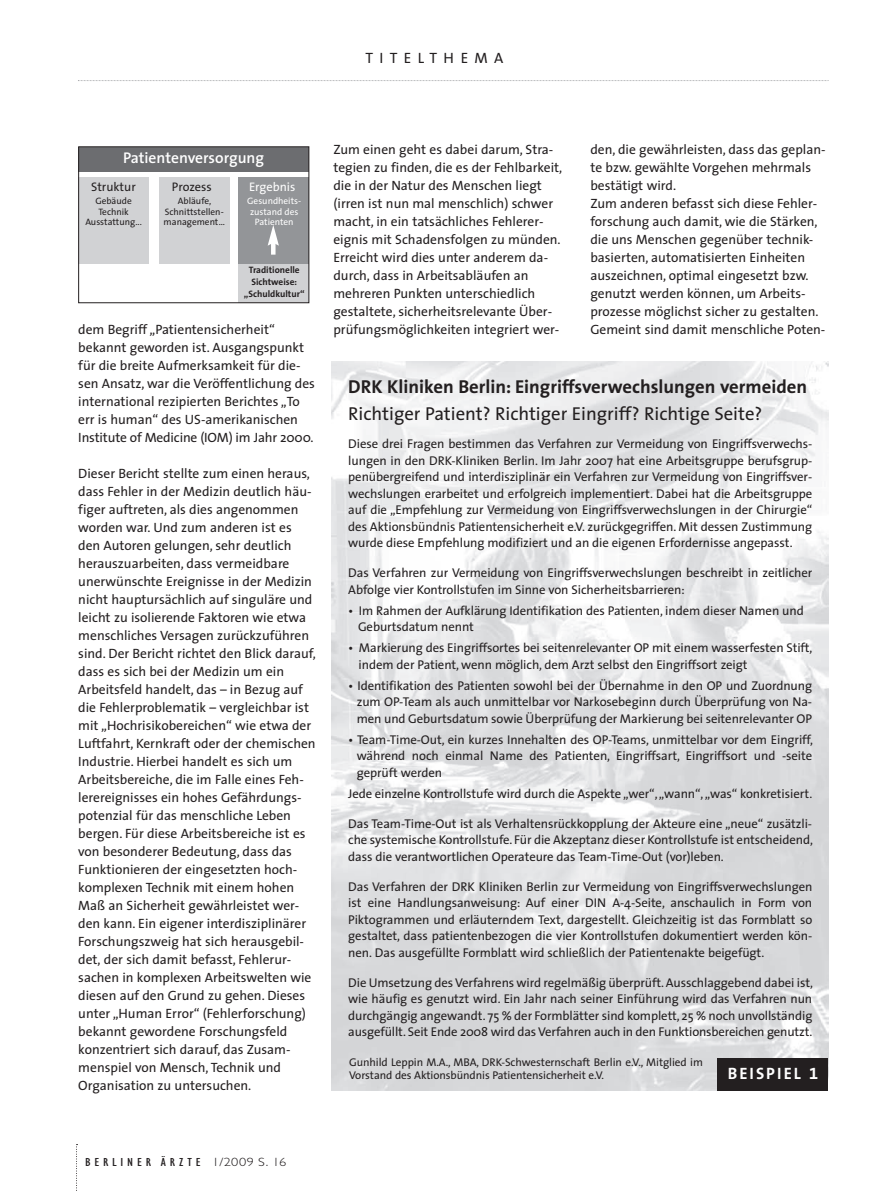
<style>
.page{position:relative;width:893px;height:1191px;background:#fff}
.page>*{position:absolute;margin:0;border:0;box-sizing:border-box;transform-origin:0 0}
.t1{font:700 18.75px/27px "The Sans";color:#231f20}
.t2{font:700 16.5px "The Sans";letter-spacing:.12em;color:#fff}
.t3{font:600 15.6px "The Sans";color:#fff}
.t4{font:15px "The Sans";letter-spacing:.42em;color:#231f20}
.t5{font:13.5px/18px "The Sans";color:#231f20}
.t6{font:12.75px/16.5px "The Sans";letter-spacing:-.005em;color:#231f20;text-align:justify}
.t7{font:12.45px "The Sans";color:#231f20}
.t8{font:12.45px "The Sans";color:#fff}
.t9{font:300 12px "Gill Sans";color:#231f20;scale:1.2 1}
.t10{font:condensed 12px "Gill Sans";letter-spacing:.18em;color:#231f20;scale:1.2 1}
.t11{font:condensed 12px "Gill Sans";letter-spacing:.265em;color:#231f20;scale:1.2 1}
.t12{font:11.25px/12.8px "The Sans";letter-spacing:-.005em;color:#231f20}
.t13{font:9.3px/10.5px "The Sans";color:#231f20;text-align:center}
.t14{font:700 9.3px/11.7px "The Sans";color:#231f20;text-align:center}
.t15{font:9.3px/10.5px "The Sans";color:#fff;text-align:center}
.s1{font-weight:400}
.s2{font-family:"The Sans Bold Expert";font-weight:400}
</style>
<div class="page">
<svg style="left:76px;top:1144px;width:2px;height:47px"></svg>
<img style="left:332px;top:361px;width:496px;height:729px">
<svg style="left:78px;top:80px;width:751px;height:1px"></svg>
<div style="left:78px;top:147px;width:231px;height:25px;background:#6c6d70"></div>
<div style="left:78px;top:177px;width:71px;height:86px;background:#d1d2d4"></div>
<div style="left:159px;top:177px;width:71px;height:86px;background:#d1d2d4"></div>
<div style="left:238px;top:177px;width:71px;height:126px;background:#d1d2d4"></div>
<div style="left:238px;top:177px;width:71px;height:86px;background:#939598"></div>
<div style="left:271px;top:242px;width:5px;height:13px;background:#fff"></div>
<svg style="left:268px;top:225px;width:11px;height:21px"></svg>
<div style="left:717px;top:1057px;width:111px;height:33px;background:#231f20"></div>
<div style="left:78px;top:147px;width:231px;height:156px;border:1px solid #231f20"></div>
<p class="t4" style="left:366px;top:46px;width:139px">TITELTHEMA</p>
<p class="t5" style="left:590px;top:140px;width:237px">den, die gewährleisten, dass das geplan&shy;te bzw. gewählte Vorgehen mehrmals bestätigt wird.<br>Zum anderen befasst sich diese Fehler - forschung auch damit, wie die Stärken, die uns Menschen gegenüber technik&shy;basierten, automatisierten Einheiten auszeichnen, optimal eingesetzt bzw. genutzt werden können, um Arbeits - prozesse möglichst sicher zu gestalten.<br>Gemeint sind damit menschliche Poten -</p>
<p class="t5" style="left:333px;top:140px;width:230px">Zum einen geht es dabei darum, Stra - tegien zu finden, die es der Fehlbarkeit, die in der Natur des Men schen liegt (irren ist nun mal mensch lich) schwer macht, in ein tat sächliches Fehlerer - eignis mit Scha dens folgen zu münden.<br>Erreicht wird dies unter anderem da - durch, dass in Arbeits abläufen an mehreren Punkten unterschiedlich gestaltete, sicherheitsrelevante Über -</p>
<p class="t3" style="left:123px;top:145px;width:143px">Patientenversorgung</p>
<p class="t7" style="left:91px;top:176px;width:46px">Struktur</p>
<p class="t7" style="left:172px;top:176px;width:41px">Prozess</p>
<p class="t8" style="left:249px;top:176px;width:48px">Ergebnis</p>
<p class="t13" style="left:85px;top:195px;width:58px">Gebäude<br>Technik<br>Ausstattung...</p>
<p class="t13" style="left:164px;top:195px;width:63px">Abläufe,<br>Schnittstellen&shy;management...</p>
<p class="t15" style="left:247px;top:195px;width:55px">Gesundheits&shy;zustand des<br>Patienten</p>
<p class="t14" style="left:244px;top:264px;width:62px">Traditionelle<br>Sichtweise: „Schuldkultur“</p>
<p class="t5" style="left:78px;top:320px;width:198px">dem Begriff „Patientensicherheit“</p>
<p class="t5" style="left:333px;top:320px;width:227px">prüfungsmöglichkeiten integriert wer-</p>
<p class="t5" style="left:78px;top:338px;width:238px">bekannt geworden ist. Ausgangspunkt für die breite Aufmerksamkeit für die&shy;sen Ansatz, war die Veröffentlichung des international rezipierten Berichtes „To err is human“ des US-amerikanischen Institute of Medicine (IOM) im Jahr 2000.</p>
<p class="t5" style="left:78px;top:464px;width:239px">Dieser Bericht stellte zum einen heraus, dass Fehler in der Medizin deutlich häu&shy;figer auftreten, als dies angenommen worden war. Und zum anderen ist es den Autoren gelungen, sehr deutlich herauszuarbeiten, dass vermeidbare unerwünschte Ereignisse in der Medizin nicht hauptursächlich auf singuläre und leicht zu isolierende Faktoren wie etwa menschliches Versagen zurückzuführen sind. Der Bericht richtet den Blick darauf, dass es sich bei der Medizin um ein Arbeitsfeld handelt, das – in Bezug auf die Fehlerproblematik – vergleichbar ist mit „Hochrisikobereichen“ wie etwa der Luftfahrt, Kernkraft oder der chemischen Industrie. Hierbei handelt es sich um Arbeitsbereiche, die im Falle eines Feh - ler ereignisses ein hohes Gefährdungs - potenzial für das menschliche Leben bergen. Für diese Arbeitsbereiche ist es von besonderer Bedeutung, dass das Funktionieren der eingesetzten hoch&shy;komplexen Technik mit einem hohen Maß an Sicherheit gewährleistet wer&shy;den kann. Ein eigener interdisziplinärer Forschungszweig hat sich herausgebil&shy;det, der sich damit befasst, Fehlerur - sachen in komplexen Arbeitswelten wie diesen auf den Grund zu gehen. Dieses unter „Human Error“ (Fehlerforschung) bekannt gewordene Forschungsfeld konzentriert sich darauf, das Zusam - menspiel von Mensch, Technik und Organisation zu untersuchen.</p>
<p class="t1" style="left:348px;top:372px;width:460px">DRK Kliniken Berlin: Eingriffsverwechslungen vermeiden<br><span class="s1">Richtiger Patient? Richtiger Eingriff? Richtige Seite?</span></p>
<p class="t6" style="left:348px;top:435px;width:466px">Diese drei Fragen bestimmen das Verfahren zur Vermeidung von Eingriffsver wechs - lun gen in den DRK-Kliniken Berlin. Im Jahr 2007 hat eine Arbeitsgruppe berufsgrup&shy;penübergreifend und interdisziplinär ein Verfahren zur Vermeidung von Eingriffs ver - wechslungen erarbeitet und erfolgreich implementiert. Dabei hat die Arbeitsgruppe auf die „Empfehlung zur Vermeidung von Eingriffsverwechslungen in der Chirurgie“ des Aktionsbündnis Patientensicherheit e.V. zurückgegriffen. Mit dessen Zustimmung wurde diese Empfehlung modifiziert und an die eigenen Erfordernisse angepasst.</p>
<p class="t6" style="left:348px;top:564px;width:466px">Das Verfahren zur Vermeidung von Eingriffsverwechslungen beschreibt in zeitlicher<br>Abfolge vier Kontrollstufen im Sinne von Sicherheitsbarrieren:</p>
<p class="t6" style="left:358px;top:601px;width:447px;text-indent:-10px">• Im Rahmen der Aufklärung Identifikation des Patienten, indem dieser Namen und<br>Geburtsdatum nennt</p>
<p class="t6" style="left:359px;top:639px;width:455px;text-indent:-10px">• Markierung des Eingriffsortes bei seitenrelevanter OP mit einem wasserfesten Stift, indem der Patient, wenn möglich, dem Arzt selbst den Eingriffsort zeigt</p>
<p class="t6" style="left:357px;top:676px;width:457px;text-indent:-9px">• Identifikation des Patienten sowohl bei der Übernahme in den OP und Zuordnung zum OP-Team als auch unmittelbar vor Narkosebeginn durch Überprüfung von Na - men und Geburtsdatum sowie Überprüfung der Markierung bei seitenrelevanter OP</p>
<p class="t6" style="left:357px;top:730px;width:458px;text-indent:-9px">• Team-Time-Out, ein kurzes Innehalten des OP-Teams, unmittelbar vor dem Eingriff, während noch einmal Name des Patienten, Eingriffsart, Eingriffsort und -seite geprüft werden</p>
<p class="t6" style="left:348px;top:784px;width:465px">Jede einzelne Kontrollstufe wird durch die Aspekte „wer“, „wann“, „was“ konkretisiert.</p>
<p class="t6" style="left:348px;top:814px;width:466px">Das Team-Time-Out ist als Verhaltensrückkopplung der Akteure eine „neue“ zusätzli&shy;che systemische Kontrollstufe. Für die Akzeptanz dieser Kontrollstufe ist entscheidend, dass die verantwortlichen Operateure das Team-Time-Out (vor)leben.</p>
<p class="t6" style="left:348px;top:877px;width:466px">Das Verfahren der DRK Kliniken Berlin zur Vermeidung von Eingriffsverwechslungen ist eine Handlungsanweisung: Auf einer DIN A-4-Seite, anschaulich in Form von Piktogrammen und erläuterndem Text, dargestellt. Gleichzeitig ist das Formblatt so gestaltet, dass patientenbezogen die vier Kontrollstufen dokumentiert werden kön&shy;nen. Das ausgefüllte Formblatt wird schließlich der Patientenakte beigefügt.</p>
<p class="t6" style="left:348px;top:973px;width:466px">Die Umsetzung des Verfahrens wird regelmäßig überprüft. Ausschlaggebend dabei ist, wie häufig es genutzt wird. Ein Jahr nach seiner Einführung wird das Verfahren nun durchgängig angewandt. 75 % der Formblätter sind komplett, 25 % noch unvollständig ausgefüllt. Seit Ende 2008 wird das Verfahren auch in den Funktionsbereichen genutzt.</p>
<p class="t2" style="left:728px;top:1059px;width:92px">BEISPIEL <span class="s2">1</span></p>
<p class="t12" style="left:349px;top:1055px;width:355px">Gunhild Leppin M.A., MBA, DRK-Schwesternschaft Berlin e.V., Mitglied im<br>Vorstand des Aktionsbündnis Patientensicherheit e.V.</p>
<p class="t11" style="left:85px;top:1155px;width:98px">BERLINER ÄRZTE</p>
<p class="t9" style="left:196px;top:1157px;width:59px">1/2009 S. 16</p>
<p class="t9" style="left:212px;top:1155px;width:63px">1/2009 S. 16</p>
<p class="t10" style="left:84px;top:1158px;width:86px">BERLINER ÄRZTE</p>
</div>
